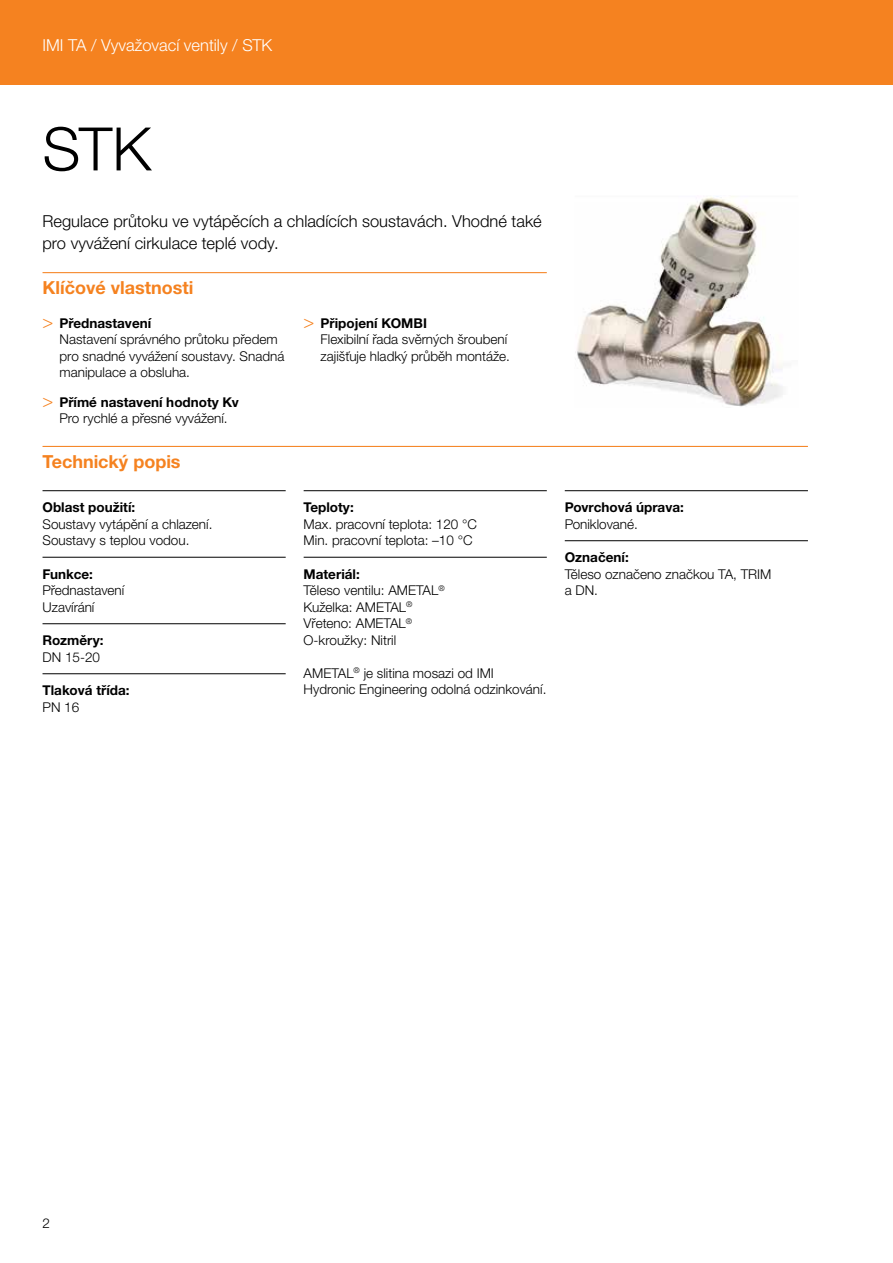
<style>
.page{position:relative;width:893px;height:1263px;background:#fff}
.page>*{position:absolute;margin:0;border:0;box-sizing:border-box;transform-origin:0 0}
.t1{font:300 60px "Helvetica Neue LTW1 G";color:#000}
.t2{font:700 18px "Helvetica Neue LTW1 G";color:#f58220}
.t3{font:300 16.5px/22.5px "Helvetica Neue LTW1 G";color:#000}
.t4{font:300 16.5px "Helvetica Neue LTW1 G";color:#fff}
.t5{font:300 13.5px/16.5px "Helvetica Neue LTW1 G";color:#000}
.t6{font:700 13.5px "Helvetica Neue LTW1 G";color:#000}
.s1{font-family:"Helvetica Neue LT Std";font-size:18px;color:#f58220}
.s2{font-weight:700}
</style>
<div class="page">
<div style="left:0;top:0;width:893px;height:85px;background:#f58220"></div>
<hr style="left:43px;top:272px;width:504px;height:1px;background:#f58220">
<hr style="left:43px;top:446px;width:765px;height:1px;background:#f58220">
<hr style="left:43px;top:490px;width:243px;height:1px;background:#000">
<hr style="left:43px;top:557px;width:243px;height:1px;background:#000">
<hr style="left:43px;top:623px;width:243px;height:1px;background:#000">
<hr style="left:43px;top:673px;width:243px;height:1px;background:#000">
<hr style="left:304px;top:490px;width:243px;height:1px;background:#000">
<hr style="left:304px;top:557px;width:243px;height:1px;background:#000">
<hr style="left:565px;top:490px;width:243px;height:1px;background:#000">
<hr style="left:565px;top:540px;width:243px;height:1px;background:#000">
<img style="left:577px;top:196px;width:206px;height:211px">
<p class="t4" style="left:43px;top:35px;width:231px">IMI TA / Vyvažovací ventily / STK</p>
<h1 class="t1" style="left:43px;top:112px;width:110px">STK</h1>
<p class="t3" style="left:43px;top:210px;width:501px">Regulace průtoku ve vytápěcích a chladících soustavách. Vhodné také pro vyvážení cirkulace teplé vody.</p>
<h2 class="t2" style="left:43px;top:277px;width:152px">Klíčové vlastnosti</h2>
<p class="t5" style="left:60px;top:315px;width:226px;text-indent:-17px"><span class="s1">&gt;</span> <span class="s2">Přednastavení<br></span>Nastavení správného průtoku předem pro snadné vyvážení soustavy. Snadná manipulace a obsluha.</p>
<p class="t5" style="left:43px;top:394px;width:198px;text-align:center"><span class="s1">&gt;</span> <span class="s2">Přímé nastavení hodnoty Kv<br></span>Pro rychlé a přesné vyvážení.</p>
<p class="t5" style="left:321px;top:315px;width:191px;text-indent:-17px"><span class="s1">&gt;</span> <span class="s2">Připojení KOMBI<br></span>Flexibilní řada svěrných šroubení zajišťuje hladký průběh montáže.</p>
<h2 class="t2" style="left:43px;top:451px;width:140px">Technický popis</h2>
<p class="t6" style="left:43px;top:499px;width:94px">Oblast použití:</p>
<p class="t5" style="left:43px;top:516px;width:171px">Soustavy vytápění a chlazení.<br>Soustavy s teplou vodou.</p>
<p class="t6" style="left:43px;top:566px;width:52px">Funkce:</p>
<p class="t5" style="left:43px;top:582px;width:83px">Přednastavení<br>Uzavírání</p>
<p class="t6" style="left:43px;top:632px;width:62px">Rozměry:</p>
<p class="t5" style="left:43px;top:649px;width:59px">DN 15-20</p>
<p class="t6" style="left:43px;top:682px;width:89px">Tlaková třída:</p>
<p class="t5" style="left:43px;top:699px;width:38px">PN 16</p>
<p class="t6" style="left:304px;top:499px;width:52px">Teploty:</p>
<p class="t5" style="left:304px;top:516px;width:175px">Max. pracovní teplota: 120 °C<br>Min. pracovní teplota: –10 °C</p>
<p class="t5" style="left:304px;top:566px;width:142px"><span class="s2">Materiál:<br></span>Těleso ventilu: AMETAL<sup>®<br></sup>Kuželka: AMETAL<sup>®<br></sup>Vřeteno: AMETAL<sup>®<br></sup>O-kroužky: Nitril</p>
<p class="t5" style="left:304px;top:665px;width:244px">AMETAL<sup>®</sup> je slitina mosazi od IMI<br>Hydronic Engineering odolná odzinkování.</p>
<p class="t6" style="left:565px;top:499px;width:121px">Povrchová úprava:</p>
<p class="t5" style="left:565px;top:516px;width:75px">Poniklované.</p>
<p class="t6" style="left:565px;top:549px;width:66px">Označení:</p>
<p class="t5" style="left:565px;top:566px;width:208px">Těleso označeno značkou TA, TRIM a DN.</p>
<p class="t5" style="left:43px;top:1215px;width:9px">2</p>
</div>
